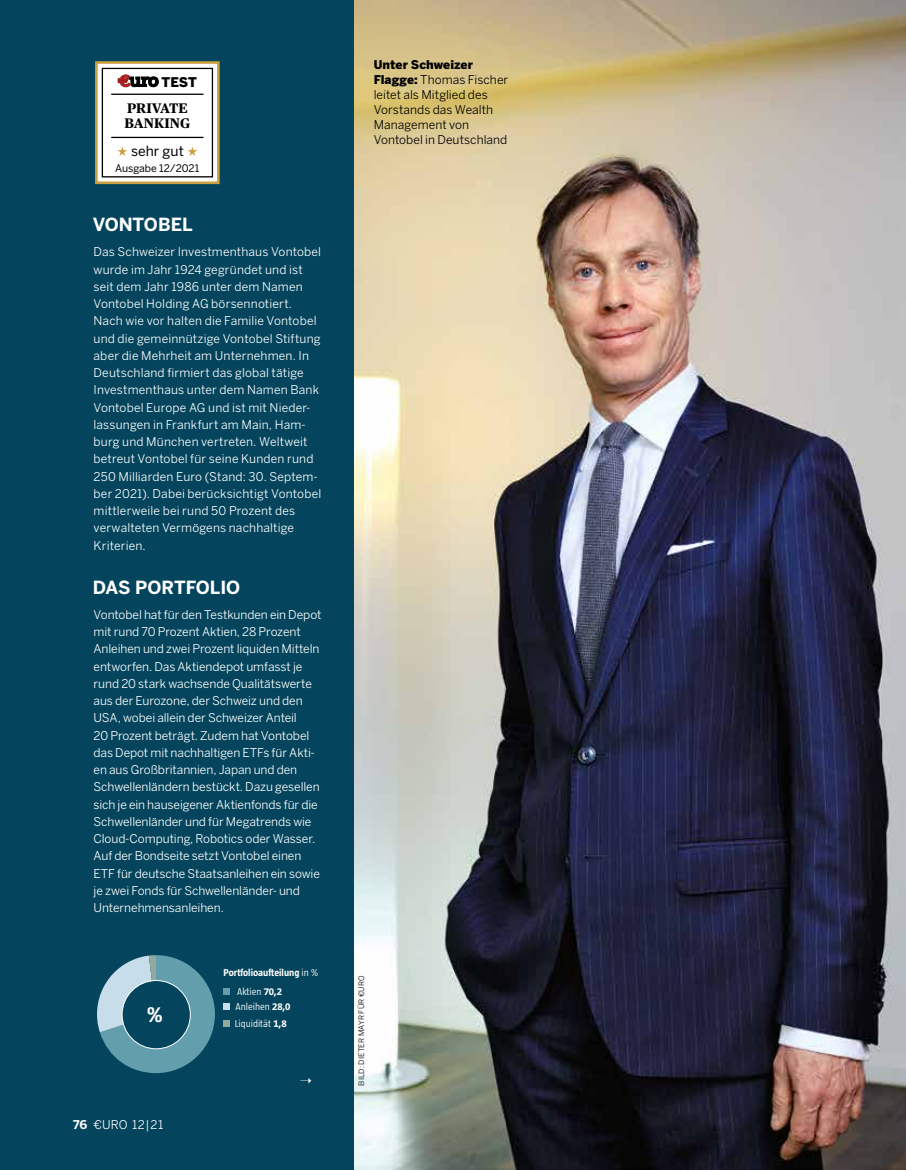
<style>
.page{position:relative;width:906px;height:1170px;background:#fff}
.page>*{position:absolute;margin:0;border:0;box-sizing:border-box;transform-origin:0 0}
.t1{font:700 21.75px "Taz LT7";color:#fff}
.t2{font:700 18px "Benton Sans";letter-spacing:-.005em;color:#fff}
.t3{font:700 13.8px/15.6px "Publico Text";color:#000}
.t4{font:13.8px "Benton Sans";color:#000}
.t5{font:900 13.35px "Benton Sans";color:#000}
.t6{font:12px/17.2px "Benton Sans";color:#fff}
.t7{font:12px/15px "Benton Sans";letter-spacing:.005em;color:#000}
.t8{font:10.35px "Benton Sans";letter-spacing:-.005em;color:#000}
.t9{font:300 10.2px/15.6px "Taz LT4";color:#fff}
.t10{font:700 10.2px "Taz";color:#fff}
.t11{font:7.5px "Benton Sans";letter-spacing:.02em;color:#000}
.s1{font-weight:700}
.s2{font-family:"Taz LT4";font-weight:300}
.s3{font-family:"Taz LT7";font-weight:700}
.s4{font-weight:900}
</style>
<div class="page">
<img style="left:353px;top:0;width:553px;height:1169px">
<div style="left:0;top:0;width:353px;height:1169px;background:#04455d"></div>
<div style="left:96px;top:62px;width:122px;height:121px;background:linear-gradient(to right,#fff,#fff)"></div>
<div style="left:95px;top:61px;width:125px;height:123px;border:3px solid #cb9f3f"></div>
<div style="left:102px;top:68px;width:110px;height:109px;background:#fff"></div>
<div style="left:102px;top:68px;width:111px;height:109px;border:1px solid #000"></div>
<svg style="left:188px;top:147px;width:9px;height:9px"></svg>
<svg style="left:118px;top:147px;width:9px;height:9px"></svg>
<hr style="left:111px;top:94px;width:92px;height:1px;background:#000">
<hr style="left:111px;top:137px;width:92px;height:1px;background:#000">
<svg style="left:118px;top:75px;width:40px;height:12px"></svg>
<svg style="left:97px;top:955px;width:118px;height:117px"></svg>
<div style="left:122px;top:980px;width:68px;height:68px;background:#04455d;border-radius:50%"></div>
<div style="left:122px;top:980px;width:69px;height:69px;border:1px solid #fff;border-radius:50%"></div>
<svg style="left:223px;top:988px;width:6px;height:6px"></svg>
<svg style="left:223px;top:1003px;width:6px;height:6px"></svg>
<svg style="left:223px;top:1020px;width:6px;height:6px"></svg>
<p class="t5" style="left:162px;top:74px;width:37px">TEST</p>
<p class="t3" style="left:125px;top:99px;width:67px">PRIVATE<br>BANKING</p>
<p class="t4" style="left:131px;top:143px;width:54px">sehr gut</p>
<p class="t8" style="left:115px;top:162px;width:86px">Ausgabe 12/2021</p>
<h2 class="t2" style="left:93px;top:214px;width:101px">VONTOBEL</h2>
<p class="t6" style="left:94px;top:244px;width:229px">Das Schweizer Investmenthaus Vontobel wurde im Jahr 1924 gegründet und ist seit dem Jahr 1986 unter dem Namen Vontobel Holding AG börsennotiert.<br>Nach wie vor halten die Familie Vontobel und die gemeinnützige Vontobel Stiftung aber die Mehrheit am Unternehmen. In Deutschland firmiert das global tätige Investmenthaus unter dem Namen Bank Vontobel Europe AG und ist mit Nieder&shy;lassungen in Frankfurt am Main, Ham&shy;burg und München vertreten. Weltweit betreut Vontobel für seine Kunden rund 250 Milliarden Euro (Stand: 30. Septem&shy;ber 2021). Dabei berücksichtigt Vontobel mittlerweile bei rund 50 Prozent des verwalteten Vermögens nachhaltige Kriterien.</p>
<h2 class="t2" style="left:93px;top:577px;width:149px">DAS PORTFOLIO</h2>
<p class="t6" style="left:94px;top:606px;width:229px">Vontobel hat für den Testkunden ein Depot mit rund 70 Prozent Aktien, 28 Prozent Anleihen und zwei Prozent liquiden Mitteln entworfen. Das Aktiendepot umfasst je rund 20 stark wachsende Qualitätswerte aus der Eurozone, der Schweiz und den USA, wobei allein der Schweizer Anteil<br>20 Prozent beträgt. Zudem hat Vontobel das Depot mit nachhaltigen ETFs für Akti&shy;en aus Großbritannien, Japan und den Schwellenländern bestückt. Dazu gesellen sich je ein hauseigener Aktienfonds für die Schwellenländer und für Megatrends wie Cloud-Computing, Robotics oder Wasser.<br>Auf der Bondseite setzt Vontobel einen ETF für deutsche Staatsanleihen ein sowie je zwei Fonds für Schwellenländer- und Unternehmensanleihen.</p>
<h1 class="t1" style="left:147px;top:1002px;width:17px">%</h1>
<p class="t6" style="left:73px;top:1115px;width:92px"><span class="s1">76</span> €URO 12|21</p>
<p class="t10" style="left:223px;top:967px;width:96px">Portfolioaufteilung <span class="s2">in %</span></p>
<p class="t9" style="left:235px;top:983px;width:56px">Aktien <span class="s3">70,2<br></span>Anleihen <span class="s3">28,0</span></p>
<p class="t9" style="left:235px;top:1015px;width:53px">Liquidität <span class="s3">1,8</span></p>
<p class="t7" style="left:374px;top:57px;width:136px"><span class="s4">Unter Schweizer<br>Flagge:</span> Thomas Fischer leitet als Mitglied des<br>Vorstands das Wealth<br>Management von<br>Vontobel in Deutschland</p>
<p class="t11" style="left:357px;top:1085px;width:112px;rotate:-90deg">BILD: DIETER MAYR FÜR €URO</p>
</div>
